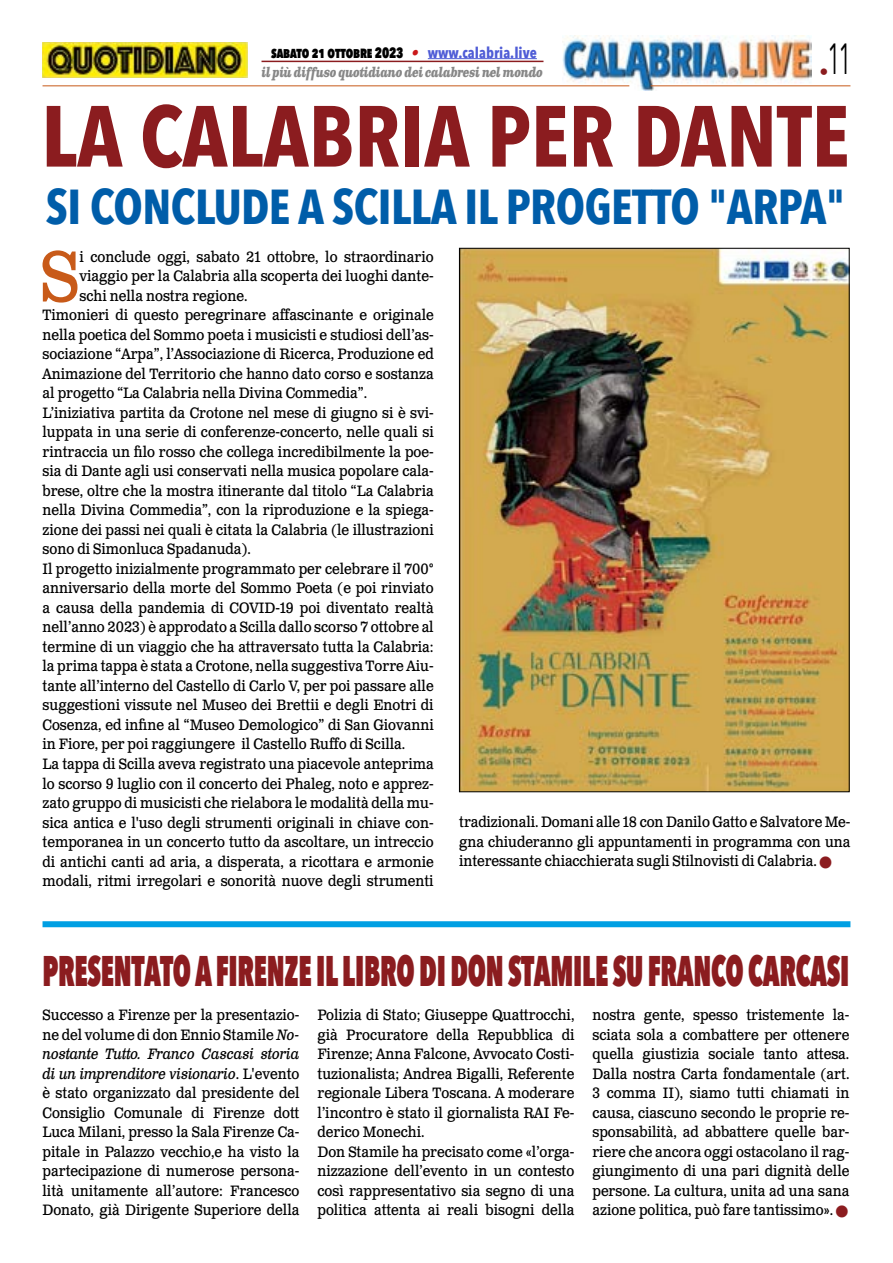
<style>
.page{position:relative;width:893px;height:1263px;background:#fff}
.page>*{position:absolute;margin:0;border:0;box-sizing:border-box;transform-origin:0 0}
.t1{font:700 85.65px "Avenir Next Condensed";color:#8b1c1f}
.t2{font:71.25px "Clarendon Text Pro";color:#c85a19;scale:.9 1}
.t3{font:700 48.9px "Avenir Next Condensed";letter-spacing:-.01em;color:#005da9}
.t4{font:43.5px "Avenir Next Condensed";color:#000;scale:.55 1}
.t5{font:800 42.75px "Avenir Next Condensed";letter-spacing:-.01em;color:#8b1c1f;scale:.67 1}
.t6{font:15px/19.5px "Clarendon Text Pro";color:#000;text-align:justify;scale:.9 1}
.t7{font:800 15px "Avenir Next Condensed";letter-spacing:-.01em;color:#000;scale:.86 1}
.t8{font:italic 700 13.5px "Clarendon Text Pro";letter-spacing:-.05em;color:#878787;scale:.79 1}
.s1{font-family:"Clarendon Text Pro";font-weight:700;font-style:italic;color:#ca181a}
.s2{font-weight:700;color:#4f5cd6}
.s3{color:#8b1c1f}
.s4{font-style:italic}
</style>
<div class="page">
<img style="left:563px;top:36px;width:248px;height:54px">
<hr style="left:43px;top:85px;width:586px;height:1px;background:#c85a19">
<hr style="left:651px;top:85px;width:199px;height:1px;background:#c85a19">
<hr style="left:428px;top:58px;width:109px;height:1px;background:#4f5cd6">
<hr style="left:261px;top:61px;width:282px;height:1px;background:#8b1c1f">
<img style="left:43px;top:43px;width:204px;height:34px">
<img style="left:461px;top:250px;width:386px;height:540px">
<div style="left:43px;top:921px;width:807px;height:6px;background:#009fe3"></div>
<p class="t7" style="left:271px;top:43px;width:311px">sabato 21 ottobre 2023 <span class="s1">•</span> <span class="s2">www.calabria.live</span></p>
<p class="t8" style="left:261px;top:64px;width:358px">il più diffuso quotidiano dei calabresi nel mondo</p>
<h3 class="t4" style="left:820px;top:21px;width:58px"><sub>•</sub>11</h3>
<h1 class="t1" style="left:41px;top:84px;width:809px">LA CALABRIA PER DANTE</h1>
<h3 class="t3" style="left:46px;top:176px;width:800px">SI CONCLUDE A SCILLA IL PROGETTO "ARPA"</h3>
<h2 class="t2" style="left:40px;top:233px;width:45px">S</h2>
<p class="t6" style="left:80px;top:248px;width:395px">i conclude oggi, sabato 21 ottobre, lo straordinario</p>
<p class="t6" style="left:80px;top:267px;width:395px">viaggio per la Calabria alla scoperta dei luoghi dante-</p>
<p class="t6" style="left:80px;top:287px;width:188px">schi nella nostra regione.</p>
<p class="t6" style="left:43px;top:306px;width:436px">Timonieri di questo peregrinare affascinante e originale</p>
<p class="t6" style="left:43px;top:326px;width:436px">nella poetica del Sommo poeta i musicisti e studiosi dell’as-</p>
<p class="t6" style="left:43px;top:345px;width:436px">sociazione “Arpa”, l’Associazione di Ricerca, Produzione ed</p>
<p class="t6" style="left:43px;top:365px;width:436px">Animazione del Territorio che hanno dato corso e sostanza</p>
<p class="t6" style="left:43px;top:384px;width:362px">al progetto “La Calabria nella Divina Commedia”.</p>
<p class="t6" style="left:43px;top:404px;width:436px">L’iniziativa partita da Crotone nel mese di giugno si è svi-</p>
<p class="t6" style="left:43px;top:423px;width:436px">luppata in una serie di conferenze-concerto, nelle quali si</p>
<p class="t6" style="left:43px;top:443px;width:436px">rintraccia un filo rosso che collega incredibilmente la poe-</p>
<p class="t6" style="left:43px;top:462px;width:436px">sia di Dante agli usi conservati nella musica popolare cala-</p>
<p class="t6" style="left:43px;top:482px;width:436px">brese, oltre che la mostra itinerante dal titolo “La Calabria</p>
<p class="t6" style="left:43px;top:501px;width:436px">nella Divina Commedia”, con la riproduzione e la spiega-</p>
<p class="t6" style="left:43px;top:521px;width:436px">zione dei passi nei quali è citata la Calabria (le illustrazioni</p>
<p class="t6" style="left:43px;top:540px;width:233px">sono di Simonluca Spadanuda).</p>
<p class="t6" style="left:43px;top:560px;width:436px">Il progetto inizialmente programmato per celebrare il 700°</p>
<p class="t6" style="left:43px;top:579px;width:436px">anniversario della morte del Sommo Poeta (e poi rinviato</p>
<p class="t6" style="left:43px;top:599px;width:436px">a causa della pandemia di COVID-19 poi diventato realtà</p>
<p class="t6" style="left:43px;top:618px;width:436px">nell’anno 2023) è approdato a Scilla dallo scorso 7 ottobre al</p>
<p class="t6" style="left:43px;top:638px;width:436px">termine di un viaggio che ha attraversato tutta la Calabria:</p>
<p class="t6" style="left:43px;top:657px;width:436px">la prima tappa è stata a Crotone, nella suggestiva Torre Aiu-</p>
<p class="t6" style="left:43px;top:677px;width:436px">tante all’interno del Castello di Carlo V, per poi passare alle</p>
<p class="t6" style="left:43px;top:696px;width:436px">suggestioni vissute nel Museo dei Brettii e degli Enotri di</p>
<p class="t6" style="left:43px;top:716px;width:436px">Cosenza, ed infine al “Museo Demologico” di San Giovanni</p>
<p class="t6" style="left:43px;top:735px;width:405px">in Fiore, per poi raggiungere il Castello Ruffo di Scilla.</p>
<p class="t6" style="left:43px;top:755px;width:436px">La tappa di Scilla aveva registrato una piacevole anteprima</p>
<p class="t6" style="left:43px;top:774px;width:436px">lo scorso 9 luglio con il concerto dei Phaleg, noto e apprez-</p>
<p class="t6" style="left:43px;top:794px;width:436px">zato gruppo di musicisti che rielabora le modalità della mu-</p>
<p class="t6" style="left:43px;top:813px;width:436px">sica antica e l'uso degli strumenti originali in chiave con-</p>
<p class="t6" style="left:43px;top:833px;width:436px">temporanea in un concerto tutto da ascoltare, un intreccio</p>
<p class="t6" style="left:43px;top:852px;width:436px">di antichi canti ad aria, a disperata, a ricottara e armonie</p>
<p class="t6" style="left:43px;top:872px;width:436px">modali, ritmi irregolari e sonorità nuove degli strumenti</p>
<p class="t6" style="left:459px;top:813px;width:436px">tradizionali. Domani alle 18 con Danilo Gatto e Salvatore Me&shy;gna chiuderanno gli appuntamenti in programma con una interessante chiacchierata sugli Stilnovisti di Calabria. <span class="s3">■</span></p>
<h3 class="t5" style="left:43px;top:944px;width:1206px">PRESENTATO A FIRENZE IL LIBRO DI DON STAMILE SU FRANCO CARCASI</h3>
<p class="t6" style="left:43px;top:1006px;width:287px">Successo a Firenze per la presentazio&shy;ne del volume di don Ennio Stamile <span class="s4">No&shy;nostante Tutto. Franco Cascasi storia di un imprenditore visionario</span>. L'evento è stato organizzato dal presidente del Consiglio Comunale di Firenze dott Luca Milani, presso la Sala Firenze Ca&shy;pitale in Palazzo vecchio,e ha visto la partecipazione di numerose persona&shy;lità unitamente all’autore: Francesco Donato, già Dirigente Superiore della</p>
<p class="t6" style="left:317px;top:1006px;width:287px;text-align:left">Polizia di Stato; Giuseppe Quattrocchi, già Procuratore della Repubblica di Firenze; Anna Falcone, Avvocato Costi&shy;tuzionalista; Andrea Bigalli, Referente regionale Libera Toscana. A moderare l’incontro è stato il giornalista RAI Fe&shy;derico Monechi.<br>Don Stamile ha precisato come «l’orga&shy;nizzazione dell’evento in un contesto così rappresentativo sia segno di una politica attenta ai reali bisogni della</p>
<p class="t6" style="left:592px;top:1006px;width:287px">nostra gente, spesso tristemente la&shy;sciata sola a combattere per ottenere quella giustizia sociale tanto attesa.<br>Dalla nostra Carta fondamentale (art.<br>3 comma II), siamo tutti chiamati in causa, ciascuno secondo le proprie re&shy;sponsabilità, ad abbattere quelle bar&shy;riere che ancora oggi ostacolano il rag&shy;giungimento di una pari dignità delle persone. La cultura, unita ad una sana azione politica, può fare tantissimo». <span class="s3">■</span></p>
</div>
